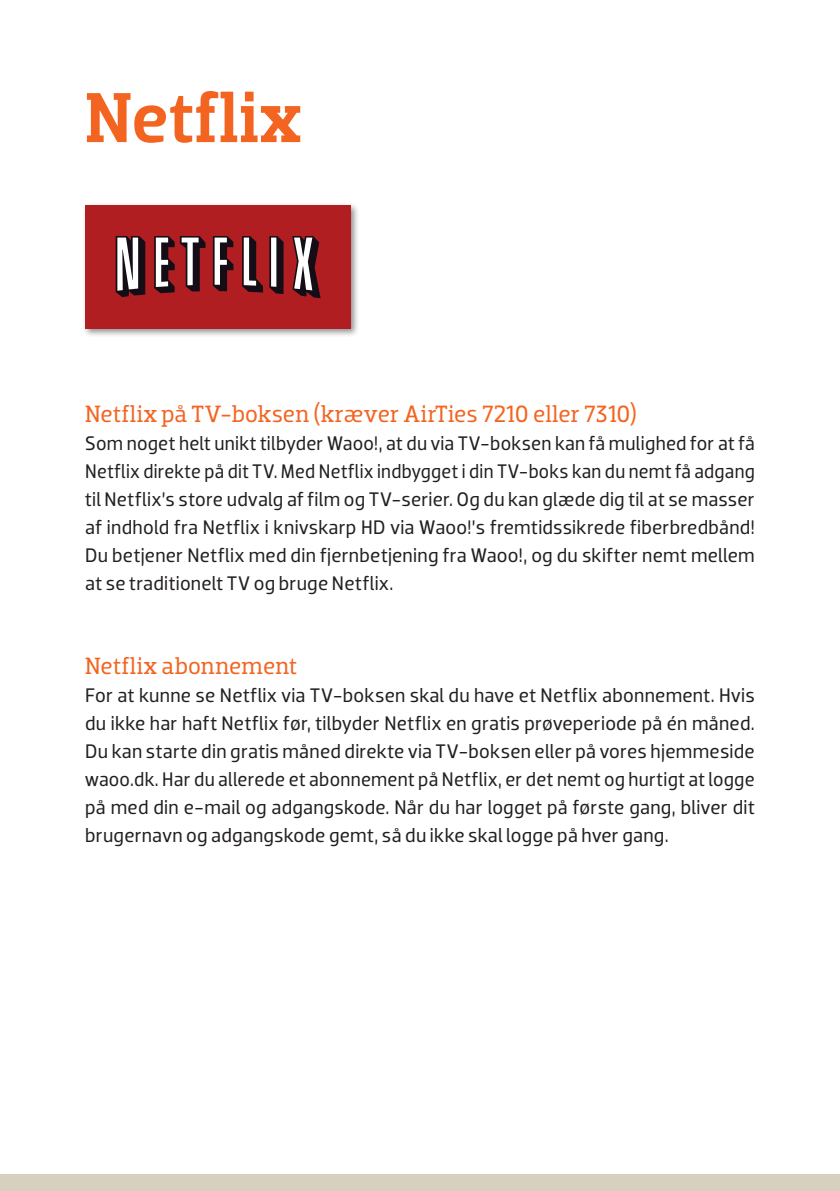
<style>
.page{position:relative;width:840px;height:1191px;background:#fff}
.page>*{position:absolute;margin:0;border:0;box-sizing:border-box;transform-origin:0 0}
.Overskrift{font:500 72px "Dobra Slab";letter-spacing:.01em;color:#f36421}
.Underoverskrift{font:24px "Dobra Slab";letter-spacing:.005em;color:#f36421}
.Brødtekst{font:20px/28px "Dobra";letter-spacing:.01em;color:#231f20;text-align:justify}
</style>
<div class="page">
<div style="left:82px;top:202px;width:278px;height:135px;background:#231f20;opacity:.5"></div>
<div style="left:85px;top:206px;width:266px;height:123px;background:#b01e22"></div>
<svg style="left:269px;top:236px;width:14px;height:58px"></svg>
<svg style="left:180px;top:236px;width:25px;height:55px"></svg>
<svg style="left:116px;top:236px;width:29px;height:61px"></svg>
<svg style="left:292px;top:236px;width:28px;height:62px"></svg>
<svg style="left:242px;top:236px;width:21px;height:56px"></svg>
<svg style="left:154px;top:236px;width:20px;height:57px"></svg>
<svg style="left:213px;top:236px;width:20px;height:55px"></svg>
<div style="left:0;top:1174px;width:839px;height:17px;background:#d7cfbf"></div>
<p class="Overskrift" style="left:85px;top:75px;width:217px">Netflix</p>
<p class="Underoverskrift" style="left:85px;top:400px;width:553px">Netflix på TV-boksen (kræver AirTies 7210 eller 7310)</p>
<p class="Brødtekst" style="left:85px;top:429px;width:671px">Som noget helt unikt tilbyder Waoo!, at du via TV-boksen kan få mulighed for at få Netflix direkte på dit TV. Med Netflix indbygget i din TV-boks kan du nemt få adgang til Netflix’s store udvalg af film og TV-serier. Og du kan glæde dig til at se masser af indhold fra Netflix i knivskarp HD via Waoo!’s fremtidssikrede fiberbredbånd!<br>Du betjener Netflix med din fjernbetjening fra Waoo!, og du skifter nemt mellem at se traditionelt TV og bruge Netflix.</p>
<p class="Underoverskrift" style="left:85px;top:652px;width:213px">Netflix abonnement</p>
<p class="Brødtekst" style="left:85px;top:681px;width:670px">For at kunne se Netflix via TV-boksen skal du have et Netflix abonnement. Hvis du ikke har haft Netflix før, tilbyder Netflix en gratis prøveperiode på én måned.<br>Du kan starte din gratis måned direkte via TV-boksen eller på vores hjemmeside waoo.dk. Har du allerede et abonnement på Netflix, er det nemt og hurtigt at logge på med din e-mail og adgangskode. Når du har logget på første gang, bliver dit brugernavn og adgangskode gemt, så du ikke skal logge på hver gang.</p>
</div>
